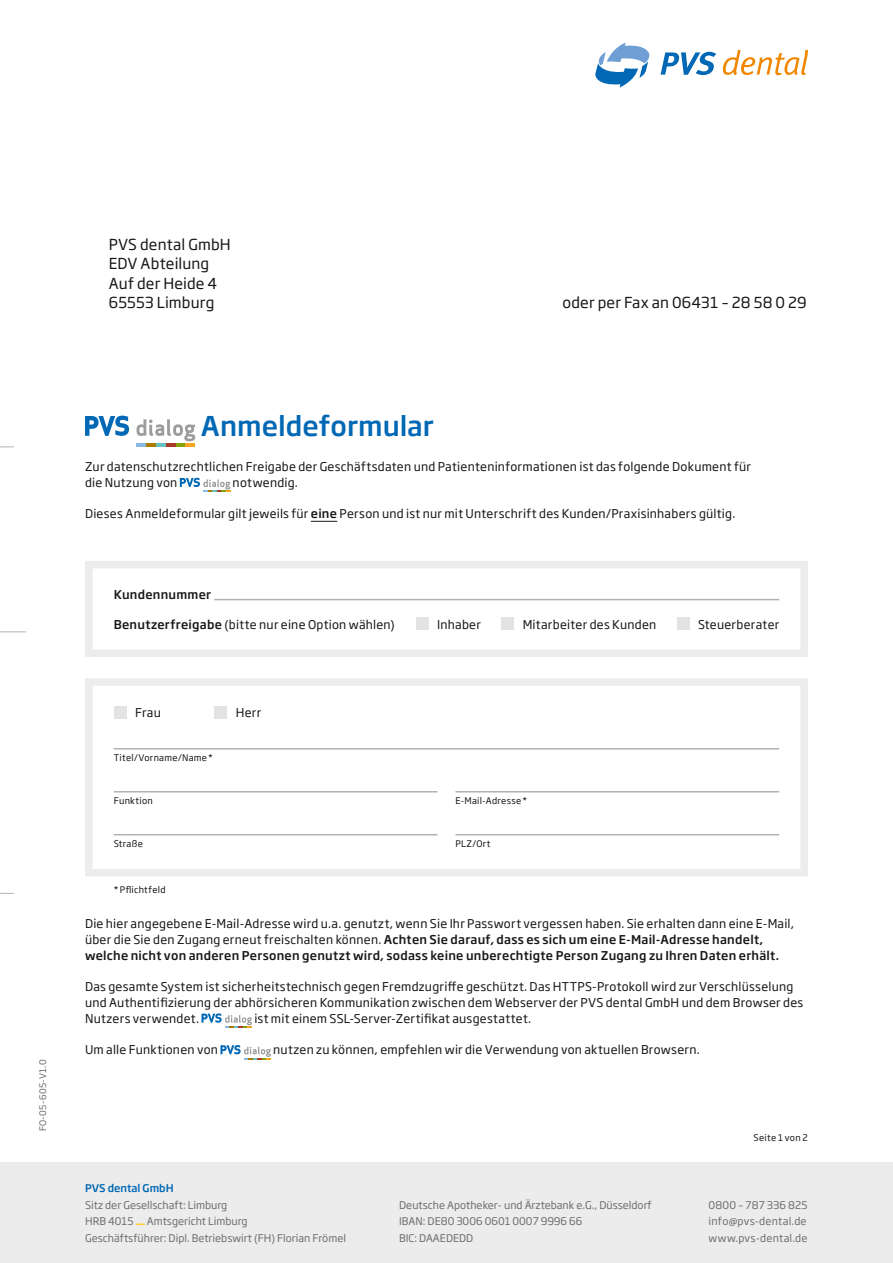
<style>
.page{position:relative;width:893px;height:1263px;background:#fff}
.page>*{position:absolute;margin:0;border:0;box-sizing:border-box;transform-origin:0 0}
.t1{font:500 27px "Soho Gothic Pro";color:#0068b4}
.t2{font:15px/19.5px "Soho Gothic Pro";letter-spacing:.01em;color:#181716}
.t3{font:12px/15.8px "Soho Gothic Pro";letter-spacing:.02em;color:#181716}
.t4{font:500 12px "Soho Gothic Pro";letter-spacing:.02em;color:#181716}
.t5{font:10.5px/16.5px "Soho Gothic Pro";color:#6e6e6e}
.t6{font:500 10.5px "Soho Gothic Pro";color:#0068b4}
.t7{font:9px "Soho Gothic Pro";letter-spacing:.03em;color:#181716}
.t8{font:9px "Soho Gothic Pro";letter-spacing:.03em;color:#6e6e6e}
.s1{font-weight:500}
</style>
<div class="page">
<svg style="left:85px;top:416px;width:44px;height:20px"></svg>
<svg style="left:136px;top:419px;width:59px;height:28px"></svg>
<hr style="left:185px;top:443px;width:10px;height:4px;background:#f7a71f">
<svg style="left:180px;top:478px;width:50px;height:14px"></svg>
<div style="left:416px;top:617px;width:13px;height:13px;background:#e3e3e3"></div>
<div style="left:677px;top:617px;width:12px;height:13px;background:#e3e3e3"></div>
<div style="left:114px;top:706px;width:12px;height:13px;background:#e3e3e3"></div>
<div style="left:501px;top:617px;width:13px;height:13px;background:#e3e3e3"></div>
<div style="left:214px;top:706px;width:13px;height:13px;background:#e3e3e3"></div>
<hr style="left:114px;top:748px;width:665px;height:1px;background:#b1b2b3">
<hr style="left:114px;top:834px;width:323px;height:1px;background:#b1b2b3">
<hr style="left:455px;top:834px;width:324px;height:1px;background:#b1b2b3">
<hr style="left:114px;top:791px;width:323px;height:1px;background:#b1b2b3">
<hr style="left:455px;top:791px;width:324px;height:1px;background:#b1b2b3">
<hr style="left:214px;top:599px;width:565px;height:1px;background:#b1b2b3">
<svg style="left:311px;top:521px;width:26px;height:1px"></svg>
<svg style="left:201px;top:1013px;width:51px;height:15px"></svg>
<svg style="left:220px;top:1045px;width:51px;height:14px"></svg>
<div style="left:85px;top:561px;width:723px;height:96px;border:8px solid #ececec"></div>
<div style="left:85px;top:678px;width:723px;height:198px;border:8px solid #ececec"></div>
<svg style="left:661px;top:52px;width:55px;height:23px"></svg>
<svg style="left:723px;top:50px;width:85px;height:25px"></svg>
<svg style="left:595px;top:43px;width:55px;height:45px"></svg>
<svg style="left:0;top:446px;width:14px;height:1px"></svg>
<svg style="left:0;top:631px;width:26px;height:1px"></svg>
<svg style="left:0;top:893px;width:14px;height:1px"></svg>
<div style="left:0;top:1162px;width:893px;height:101px;background:#ececec"></div>
<svg style="left:136px;top:1223px;width:9px;height:2px"></svg>
<p class="t2" style="left:109px;top:234px;width:123px">PVS dental GmbH<br>EDV Abteilung<br>Auf der Heide 4<br>65553 Limburg</p>
<p class="t2" style="left:562px;top:292px;width:246px">oder per Fax an 06431 – 28 58 0 29</p>
<p class="t8" style="left:36px;top:1131px;width:73px;rotate:-90deg">FO-05-605-V1.0</p>
<h1 class="t1" style="left:201px;top:405px;width:234px">Anmeldeformular</h1>
<p class="t3" style="left:85px;top:458px;width:667px">Zur datenschutzrechtlichen Freigabe der Geschäftsdaten und Patienteninformationen ist das folgende Dokument für die Nutzung von</p>
<p class="t3" style="left:233px;top:474px;width:67px">notwendig.</p>
<p class="t3" style="left:85px;top:505px;width:652px">Dieses Anmeldeformular gilt jeweils für <span class="s1">eine</span> Person und ist nur mit Unterschrift des Kunden/Praxisinhabers gültig.</p>
<p class="t4" style="left:114px;top:585px;width:99px">Kundennummer</p>
<p class="t3" style="left:114px;top:615px;width:282px"><span class="s1">Benutzerfreigabe</span> (bitte nur eine Option wählen)</p>
<p class="t3" style="left:135px;top:704px;width:27px">Frau</p>
<p class="t7" style="left:114px;top:751px;width:101px">Titel/Vorname/Name*</p>
<p class="t3" style="left:236px;top:704px;width:27px">Herr</p>
<p class="t3" style="left:437px;top:615px;width:45px">Inhaber</p>
<p class="t3" style="left:523px;top:616px;width:135px">Mitarbeiter des Kunden</p>
<p class="t3" style="left:698px;top:616px;width:83px">Steuerberater</p>
<p class="t7" style="left:114px;top:794px;width:41px">Funktion</p>
<p class="t7" style="left:455px;top:794px;width:73px">E-Mail-Adresse*</p>
<p class="t7" style="left:114px;top:837px;width:31px">Straße</p>
<p class="t7" style="left:114px;top:883px;width:53px">*Pflichtfeld</p>
<p class="t7" style="left:455px;top:837px;width:37px">PLZ/Ort</p>
<p class="t3" style="left:85px;top:915px;width:710px">Die hier angegebene E-Mail-Adresse wird u.a. genutzt, wenn Sie Ihr Passwort vergessen haben. Sie erhalten dann eine E-Mail, über die Sie den Zugang erneut freischalten können. <span class="s1">Achten Sie darauf, dass es sich um eine E-Mail-Adresse handelt, welche nicht von anderen Personen genutzt wird, sodass keine unberechtigte Person Zugang zu Ihren Daten erhält.</span></p>
<p class="t3" style="left:85px;top:978px;width:720px">Das gesamte System ist sicherheitstechnisch gegen Fremdzugriffe geschützt. Das HTTPS-Protokoll wird zur Verschlüsselung und Authentifizierung der abhörsicheren Kommunikation zwischen dem Webserver der PVS dental GmbH und dem Browser des<br>Nutzers verwendet.</p>
<p class="t3" style="left:254px;top:1010px;width:278px">ist mit einem SSL-Server-Zertifikat ausgestattet.</p>
<p class="t3" style="left:85px;top:1041px;width:135px">Um alle Funktionen von</p>
<p class="t3" style="left:273px;top:1041px;width:428px">nutzen zu können, empfehlen wir die Verwendung von aktuellen Browsern.</p>
<p class="t7" style="left:753px;top:1130px;width:56px">Seite 1 von 2</p>
<p class="t6" style="left:85px;top:1180px;width:90px">PVS dental GmbH</p>
<p class="t5" style="left:85px;top:1196px;width:144px">Sitz der Gesellschaft: Limburg<br>HRB 4015</p>
<p class="t5" style="left:85px;top:1212px;width:263px;text-indent:62px">Amtsgericht Limburg<br>Geschäftsführer: Dipl. Betriebswirt (FH) Florian Frömel</p>
<p class="t5" style="left:399px;top:1196px;width:254px">Deutsche Apotheker- und Ärztebank e.G., Düsseldorf<br>IBAN: DE80 3006 0601 0007 9996 66<br>BIC: DAAEDEDD</p>
<p class="t5" style="left:708px;top:1196px;width:101px;text-align:justify">0800 – 787 336 825 info@pvs-dental.de www.pvs-dental.de</p>
</div>
